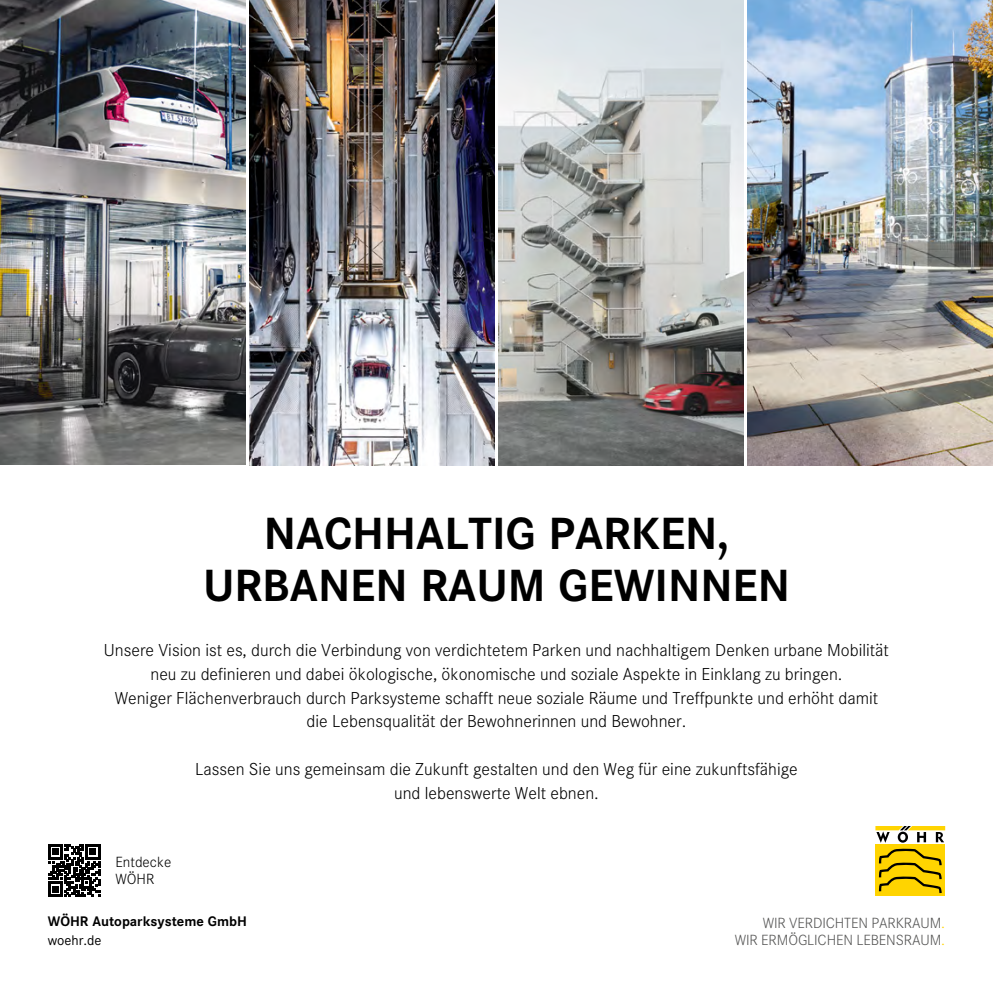
<style>
.page{position:relative;width:993px;height:993px;background:#fff}
.page>*{position:absolute;margin:0;border:0;box-sizing:border-box;transform-origin:0 0}
.t1{font:700 44.27px/51.8px "Corporate SBQ";color:#000;text-align:center}
.t2{font:300 16.97px/23.8px "Corporate SBQ";color:#000;text-align:center}
.t3{font:300 14.53px/17px "Corporate SBQ";letter-spacing:-.01em;color:#565655;text-align:right}
.t4{font:300 14.53px/17px "Corporate SBQ";color:#000}
.t5{font:700 13.65px "Corporate SBQ";color:#000}
.t6{font:13.65px "Corporate SBQ";color:#000}
.s1{color:#ffd400}
</style>
<div class="page">
<div style="left:871px;top:822px;width:77px;height:76px;background:linear-gradient(to right,#fff,#fff)"></div>
<div style="left:875px;top:844px;width:69px;height:51px;background:#ffd400"></div>
<svg style="left:875px;top:825px;width:69px;height:67px"></svg>
<svg style="left:48px;top:844px;width:52px;height:52px"></svg>
<img style="left:498px;top:0;width:245px;height:465px">
<img style="left:747px;top:0;width:245px;height:465px">
<img style="left:0;top:0;width:245px;height:465px">
<img style="left:249px;top:0;width:245px;height:465px">
<h1 class="t1" style="left:203px;top:508px;width:588px">NACHHALTIG PARKEN,<br>URBANEN RAUM GEWINNEN</h1>
<p class="t2" style="left:104px;top:638px;width:786px">Unsere Vision ist es, durch die Verbindung von verdichtetem Parken und nachhaltigem Denken urbane Mobilität neu zu definieren und dabei ökologische, ökonomische und soziale Aspekte in Einklang zu bringen.<br>Weniger Flächenverbrauch durch Parksysteme schafft neue soziale Räume und Treffpunkte und erhöht damit die Lebensqualität der Bewohnerinnen und Bewohner.</p>
<p class="t2" style="left:195px;top:757px;width:604px">Lassen Sie uns gemeinsam die Zukunft gestalten und den Weg für eine zukunftsfähige und lebenswerte Welt ebnen.</p>
<p class="t4" style="left:115px;top:853px;width:58px">Entdecke<br>WÖHR</p>
<p class="t5" style="left:48px;top:913px;width:200px">WÖHR Autoparksysteme GmbH</p>
<p class="t6" style="left:48px;top:932px;width:55px">woehr.de</p>
<p class="t3" style="left:734px;top:914px;width:212px">WIR VERDICHTEN PARKRAUM<span class="s1">.<br></span>WIR ERMÖGLICHEN LEBENSRAUM<span class="s1">.</span></p>
</div>
